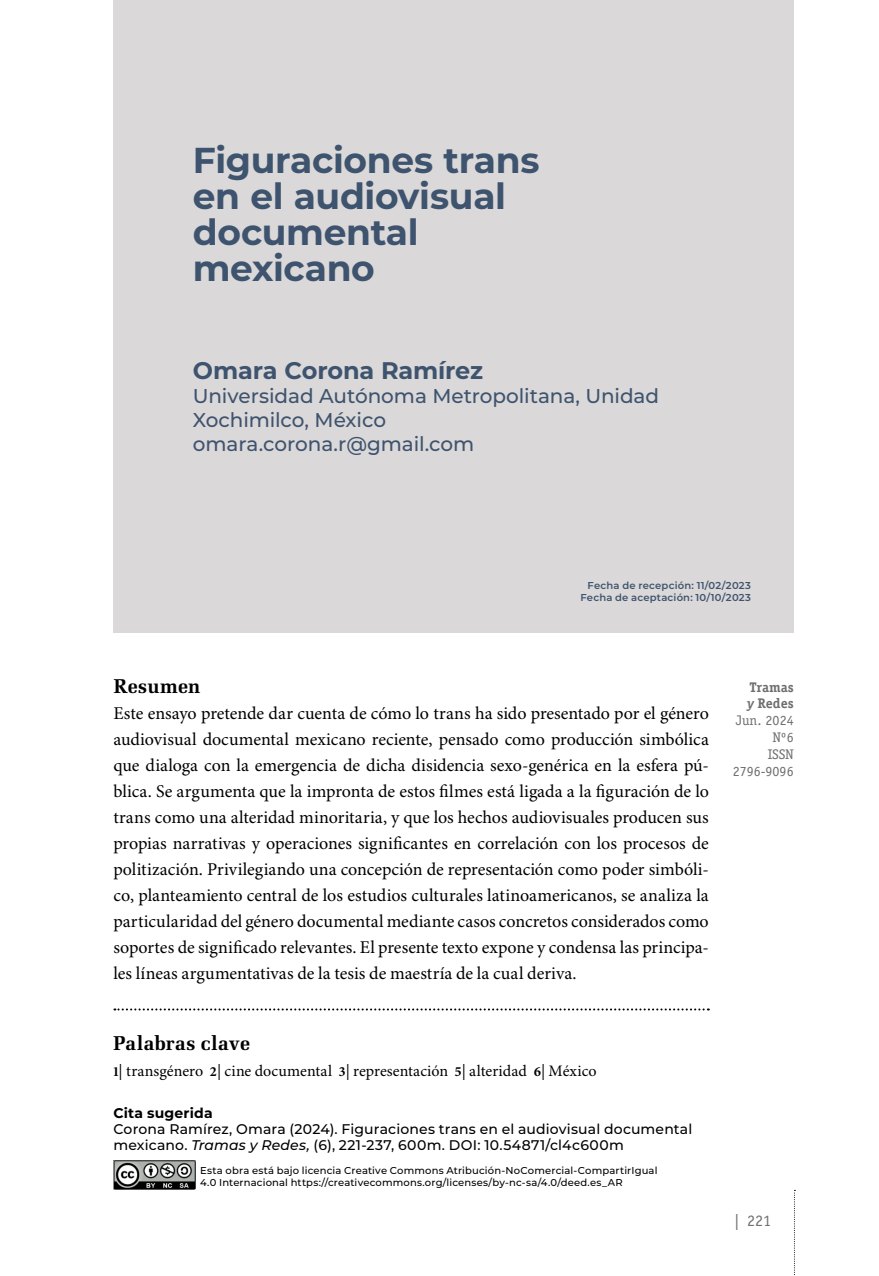
<style>
.page{position:relative;width:879px;height:1276px;background:#fff}
.page>*{position:absolute;margin:0;border:0;box-sizing:border-box;transform-origin:0 0}
._001_Título_de_artículo{font:700 36px/36px "Montserrat";letter-spacing:-.01em;color:#3e536e}
._002{font:700 24px "Montserrat";letter-spacing:-.01em;color:#3e536e}
._0002{font:500 20px/24px "Montserrat";letter-spacing:-.005em;color:#3e536e}
._003_titulo_claves{font:700 20px "Melior LT Std";letter-spacing:.005em;color:#000}
._02_subti2{font:700 20px "Melior LT Std";letter-spacing:.01em;color:#000}
._003_resumen_texto{font:18px/26px "Minion Pro";color:#000;text-align:justify}
._003_claves_palabras{font:16px "Minion Pro";color:#000}
.t1{font:16px "Officina Serif Std";color:#706f6f}
._0002-2{font:500 14px/16px "Montserrat";letter-spacing:.015em;color:#000}
.t2{font:14px/16.8px "Officina Serif Std";color:#706f6f;text-align:right}
._0002-3{font:700 14px "Montserrat";letter-spacing:.015em;color:#000}
.t3{font:700 14px/16.8px "Officina Serif Std";color:#706f6f}
._0002-4{font:500 10px/12px "Montserrat";letter-spacing:.015em;color:#000}
._0002-5{font:600 10px "Montserrat";letter-spacing:.02em;color:#3e536e}
.s1{font-weight:700;font-size:14px}
.s2{font-style:italic}
</style>
<div class="page">
<div style="left:113px;top:0;width:680px;height:632px;background:#dad8d8"></div>
<svg style="left:794px;top:1189px;width:1px;height:86px"></svg>
<img style="left:113px;top:1160px;width:83px;height:29px">
<svg style="left:114px;top:1008px;width:595px;height:2px"></svg>
<p class="_001_Título_de_artículo" style="left:193px;top:140px;width:348px">Figuraciones trans en el audiovisual documental mexicano</p>
<p class="_002" style="left:193px;top:353px;width:292px">Omara Corona Ramírez</p>
<p class="_0002" style="left:193px;top:383px;width:468px">Universidad Autónoma Metropolitana, Unidad<br>Xochimilco, México</p>
<p class="_0002" style="left:193px;top:431px;width:283px">omara.corona.r@gmail.com</p>
<p class="_0002-5" style="left:587px;top:578px;width:165px">Fecha de recepción: 11/02/2023</p>
<p class="_0002-5" style="left:580px;top:590px;width:172px">Fecha de aceptación: 10/10/2023</p>
<p class="_02_subti2" style="left:113px;top:674px;width:88px">Resumen</p>
<p class="_003_resumen_texto" style="left:113px;top:700px;width:597px">Este ensayo pretende dar cuenta de cómo lo trans ha sido presentado por el género audiovisual documental mexicano reciente, pensado como producción simbólica que dialoga con la emergencia de dicha disidencia sexo-genérica en la esfera pú&shy;blica. Se argumenta que la impronta de estos filmes está ligada a la figuración de lo trans como una alteridad minoritaria, y que los hechos audiovisuales producen sus propias narrativas y operaciones significantes en correlación con los procesos de politización. Privilegiando una concepción de representación como poder simbóli&shy;co, planteamiento central de los estudios culturales latinoamericanos, se analiza la particularidad del género documental mediante casos concretos considerados como soportes de significado relevantes. El presente texto expone y condensa las principa&shy;les líneas argumentativas de la tesis de maestría de la cual deriva.</p>
<p class="_003_titulo_claves" style="left:113px;top:1031px;width:138px">Palabras clave</p>
<p class="_003_claves_palabras" style="left:113px;top:1061px;width:485px"><span class="s1">1</span>| transgénero <span class="s1">2</span>| cine documental <span class="s1">3</span>| representación <span class="s1">5</span>| alteridad <span class="s1">6</span>| México</p>
<p class="_0002-3" style="left:113px;top:1102px;width:101px">Cita sugerida</p>
<p class="_0002-2" style="left:113px;top:1120px;width:580px">Corona Ramírez, Omara (2024). Figuraciones trans en el audiovisual documental mexicano. <span class="s2">Tramas y Redes,</span> (6), 221-237, 600m. DOI: 10.54871/cl4c600m</p>
<p class="_0002-4" style="left:200px;top:1163px;width:459px">Esta obra está bajo licencia Creative Commons Atribución-NoComercial-CompartirIgual<br>4.0 Internacional https://creativecommons.org/licenses/by-nc-sa/4.0/deed.es_AR</p>
<p class="t3" style="left:747px;top:678px;width:48px">Tramas <span class="s2">y</span> Redes</p>
<p class="t2" style="left:736px;top:712px;width:59px">Jun. 2024<br>Nº6</p>
<p class="t2" style="left:733px;top:745px;width:62px">ISSN<br>2796-9096</p>
<p class="t1" style="left:734px;top:1210px;width:38px">| 221</p>
</div>
